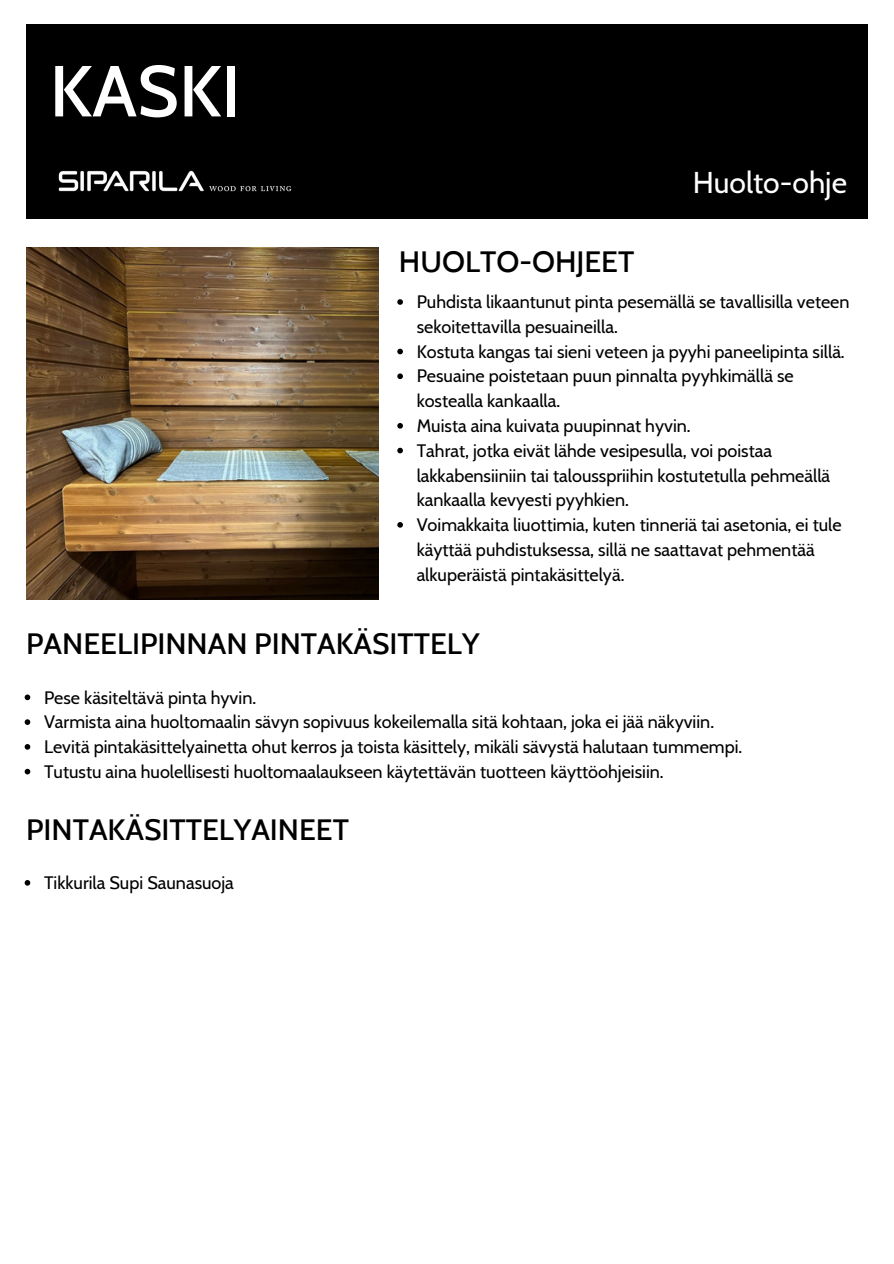
<style>
.page{position:relative;width:894px;height:1264px;background:#fff}
.page>*{position:absolute;margin:0;border:0;box-sizing:border-box;transform-origin:0 0}
.t1{font:500 72px "Cabin";color:#fff}
.t2{font:500 30px "Cabin";color:#000}
.t3{font:30px "Cabin";color:#fff}
.t4{font:18px/24.8px "Cabin";color:#000}
</style>
<div class="page">
<div style="left:26px;top:24px;width:841px;height:194px;background:#000"></div>
<img style="left:26px;top:248px;width:352px;height:352px">
<img style="left:58px;top:170px;width:234px;height:22px">
<svg style="left:397px;top:299px;width:6px;height:6px"></svg>
<svg style="left:397px;top:349px;width:6px;height:5px"></svg>
<svg style="left:397px;top:373px;width:6px;height:6px"></svg>
<svg style="left:397px;top:423px;width:6px;height:5px"></svg>
<svg style="left:397px;top:448px;width:6px;height:5px"></svg>
<svg style="left:397px;top:522px;width:6px;height:5px"></svg>
<svg style="left:25px;top:694px;width:5px;height:6px"></svg>
<svg style="left:25px;top:719px;width:5px;height:6px"></svg>
<svg style="left:25px;top:744px;width:5px;height:5px"></svg>
<svg style="left:25px;top:768px;width:5px;height:6px"></svg>
<svg style="left:25px;top:880px;width:5px;height:5px"></svg>
<h2 class="t1" style="left:50px;top:47px;width:192px">KASKI</h2>
<p class="t2" style="left:399px;top:243px;width:237px">HUOLTO-OHJEET</p>
<p class="t3" style="left:692px;top:164px;width:156px">Huolto-ohje</p>
<p class="t4" style="left:416px;top:289px;width:434px">Puhdista likaantunut pinta pesemällä se tavallisilla veteen sekoitettavilla pesuaineilla.</p>
<h3 class="t4" style="left:416px;top:339px;width:429px">Kostuta kangas tai sieni veteen ja pyyhi paneelipinta sillä.</h3>
<p class="t4" style="left:416px;top:363px;width:378px">Pesuaine poistetaan puun pinnalta pyyhkimällä se kostealla kankaalla.</p>
<h2 class="t4" style="left:416px;top:413px;width:275px">Muista aina kuivata puupinnat hyvin.</h2>
<p class="t4" style="left:416px;top:438px;width:415px">Tahrat, jotka eivät lähde vesipesulla, voi poistaa lakkabensiiniin tai talousspriihin kostutetulla pehmeällä kankaalla kevyesti pyyhkien.</p>
<p class="t4" style="left:416px;top:512px;width:426px">Voimakkaita liuottimia, kuten tinneriä tai asetonia, ei tule käyttää puhdistuksessa, sillä ne saattavat pehmentää alkuperäistä pintakäsittelyä.</p>
<p class="t2" style="left:26px;top:625px;width:454px">PANEELIPINNAN PINTAKÄSITTELY</p>
<p class="t4" style="left:44px;top:684px;width:213px">Pese käsiteltävä pinta hyvin.</p>
<p class="t4" style="left:44px;top:709px;width:671px">Varmista aina huoltomaalin sävyn sopivuus kokeilemalla sitä kohtaan, joka ei jää näkyviin.</p>
<p class="t4" style="left:44px;top:734px;width:699px">Levitä pintakäsittelyainetta ohut kerros ja toista käsittely, mikäli sävystä halutaan tummempi.</p>
<p class="t4" style="left:44px;top:759px;width:621px">Tutustu aina huolellisesti huoltomaalaukseen käytettävän tuotteen käyttöohjeisiin.</p>
<p class="t2" style="left:26px;top:810px;width:324px">PINTAKÄSITTELYAINEET</p>
<h2 class="t4" style="left:44px;top:870px;width:191px">Tikkurila Supi Saunasuoja</h2>
</div>
